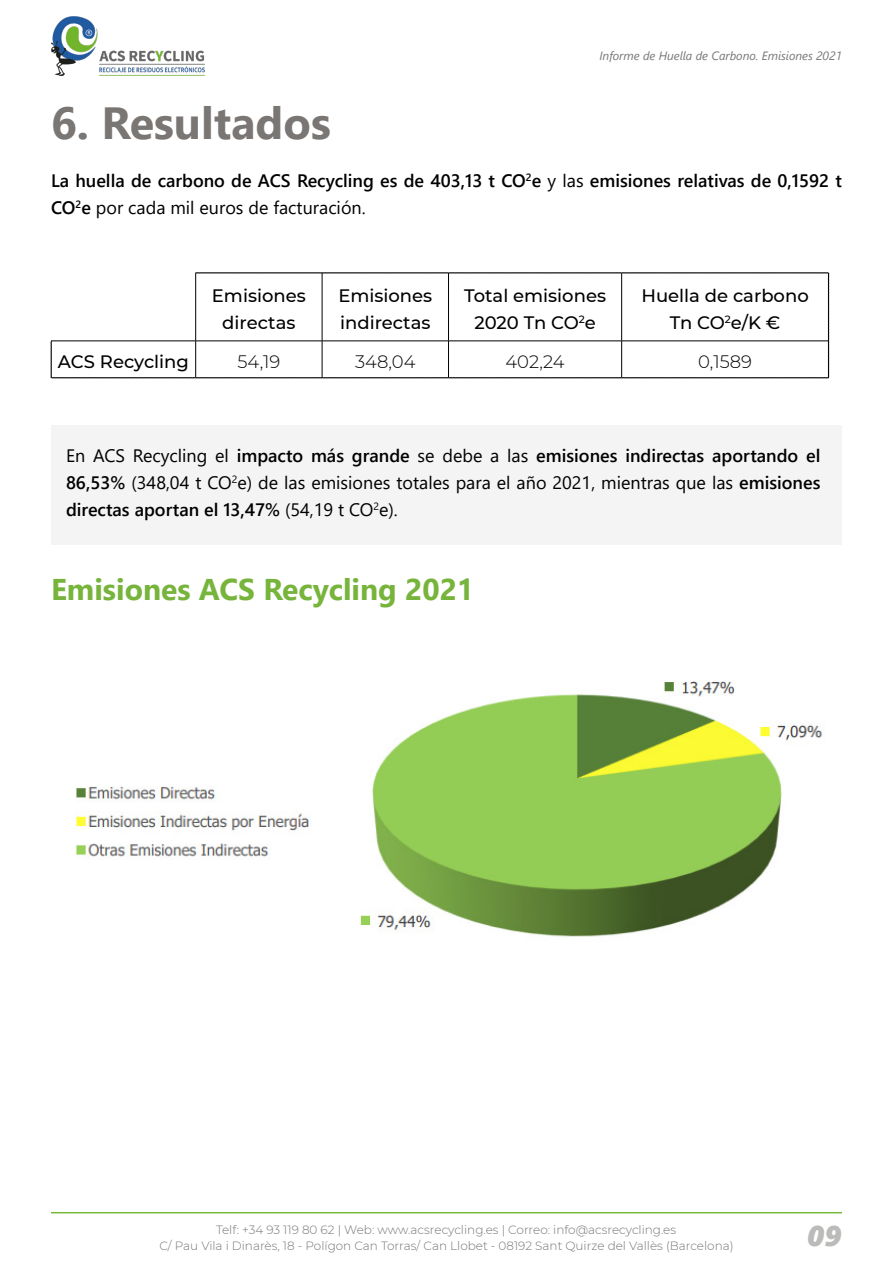
<style>
.page{position:relative;width:893px;height:1263px;background:#fff}
.page>*{position:absolute;margin:0;border:0;box-sizing:border-box;transform-origin:0 0}
.t1{font:700 45px "Segoe UI";color:#797674}
.t2{font:700 30px "Segoe UI";color:#77b43c}
.t3{font:italic 28.5px "Segoe UI Black";color:#bbbbba}
.t4{font:18px/27px "Segoe UI";color:#000;text-align:justify}
.t5{font:600 18px/27px "Segoe UI";color:#000}
.t6{font:500 18px/27px "Montserrat";color:#000;text-align:center}
.t7{font:300 18px "Montserrat";color:#000}
.t8{font:300 12px/15.9px "Montserrat";color:#767576;text-align:center}
.t9{font:italic 12px "Segoe UI";color:#797674}
.s1{font-weight:400}
.s2{font-weight:600}
</style>
<div class="page">
<svg style="left:51px;top:273px;width:778px;height:105px"></svg>
<div style="left:51px;top:425px;width:791px;height:119px;background:#f5f4f4"></div>
<img style="left:51px;top:16px;width:154px;height:60px">
<hr style="left:51px;top:1212px;width:791px;height:1px;background:#76b83a">
<img style="left:75px;top:680px;width:747px;height:257px">
<p class="t9" style="left:599px;top:44px;width:244px">Informe de Huella de Carbono. Emisiones 2021</p>
<h1 class="t1" style="left:51px;top:81px;width:281px">6. Resultados</h1>
<p class="t5" style="left:51px;top:166px;width:792px">La huella de carbono de ACS Recycling es de 403,13 t CO<sup>2</sup>e <span class="s1">y las</span> emisiones relativas de 0,1592 t<br>CO<sup>2</sup>e <span class="s1">por cada mil euros de facturación.</span></p>
<p class="t6" style="left:212px;top:281px;width:95px">Emisiones directas</p>
<p class="t6" style="left:338px;top:281px;width:95px;text-align:left">Emisiones indirectas</p>
<p class="t6" style="left:464px;top:281px;width:143px">Total emisiones<br>2020 Tn CO<sup>2</sup>e</p>
<p class="t6" style="left:641px;top:281px;width:169px">Huella de carbono<br>Tn CO<sup>2</sup>e/K €</p>
<p class="t6" style="left:58px;top:347px;width:132px">ACS Recycling</p>
<p class="t7" style="left:237px;top:349px;width:44px">54,19</p>
<p class="t7" style="left:355px;top:349px;width:62px">348,04</p>
<p class="t7" style="left:505px;top:349px;width:61px">402,24</p>
<p class="t7" style="left:698px;top:349px;width:55px">0,1589</p>
<p class="t4" style="left:66px;top:441px;width:756px">En ACS Recycling el <span class="s2">impacto más grande</span> se debe a las <span class="s2">emisiones indirectas aportando el 86,53%</span> (348,04 t CO<sup>2</sup>e) de las emisiones totales para el año 2021, mientras que las <span class="s2">emisiones directas aportan el 13,47%</span> (54,19 t CO<sup>2</sup>e).</p>
<h2 class="t2" style="left:51px;top:561px;width:425px">Emisiones ACS Recycling 2021</h2>
<p class="t8" style="left:159px;top:1222px;width:576px">Telf: +34 93 119 80 62 | Web: www.acsrecycling.es | Correo: info@acsrecycling.es<br>C/ Pau Vila i Dinarès, 18 - Polígon Can Torras/ Can Llobet - 08192 Sant Quirze del Vallès (Barcelona)</p>
<h3 class="t3" style="left:807px;top:1214px;width:36px">09</h3>
</div>
